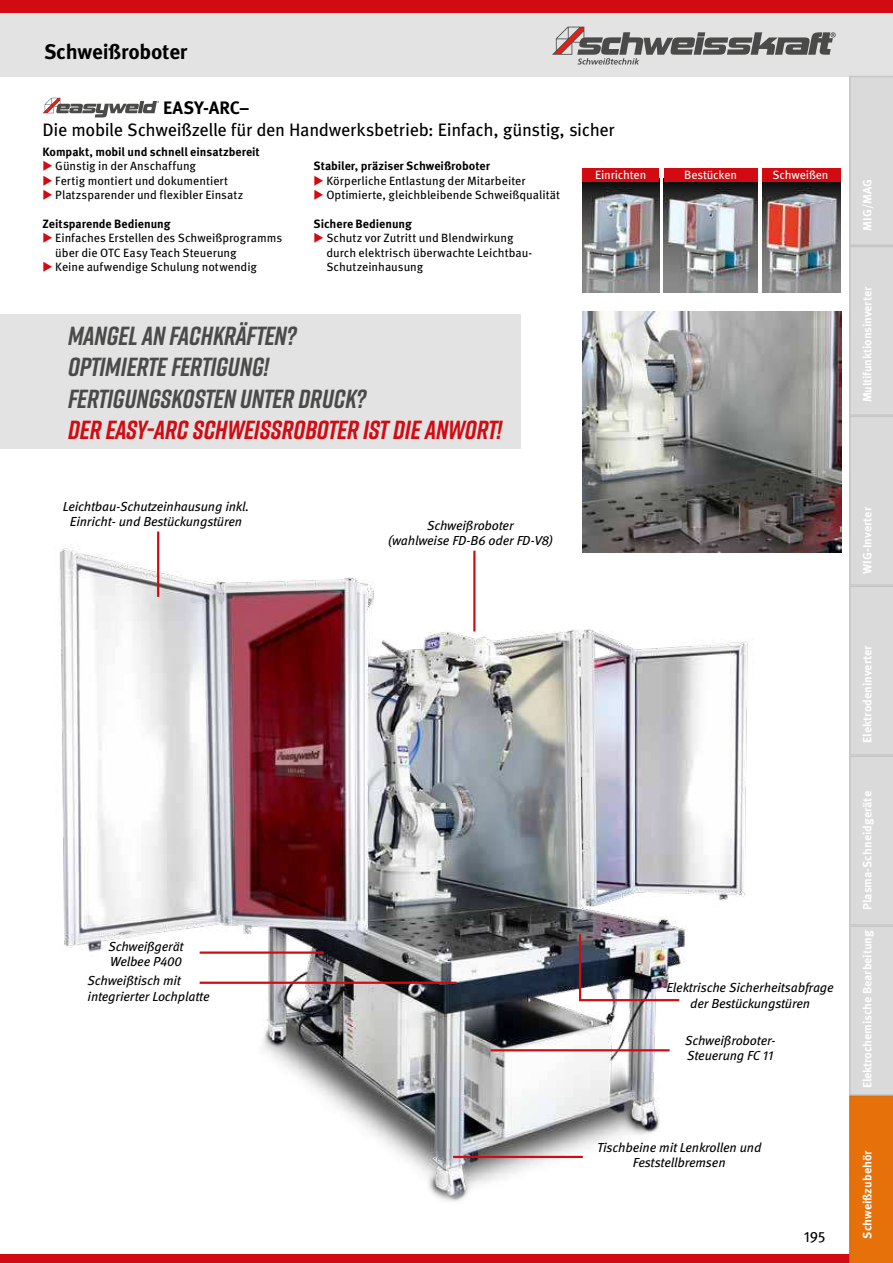
<style>
.page{position:relative;width:893px;height:1263px;background:#fff}
.page>*{position:absolute;margin:0;border:0;box-sizing:border-box;transform-origin:0 0}
.t1{font:italic 700 26.1px/31.3px "Rift";letter-spacing:-.005em;color:#4a4a49}
.t2{font:italic 700 26.1px "Rift";letter-spacing:-.005em;color:#d20a11}
.t3{font:700 21px "Meta LF";letter-spacing:-.01em;color:#000}
.t4{font:18px "Meta LF";letter-spacing:-.02em;color:#000}
.t5{font:700 18px "Meta LF";letter-spacing:.01em;color:#000}
.t6{font:15px "Meta LF";color:#000}
.t7{font:italic 13.05px/15.8px "Meta LF";letter-spacing:-.015em;color:#000;text-align:center}
.t8{font:12px/14.4px "Meta LF";color:#000}
.t9{font:700 12px "Meta LF";color:#fff}
.t10{font:700 12px "Meta LF";color:#000}
.t11{font:12px "Meta LF";letter-spacing:-.01em;color:#fff}
</style>
<div class="page">
<div style="left:0;top:0;width:893px;height:77px;background:#e4e3e3"></div>
<svg style="left:552px;top:27px;width:284px;height:38px"></svg>
<div style="left:0;top:0;width:893px;height:13px;background:#d20a11"></div>
<div style="left:0;top:1254px;width:893px;height:9px;background:#d20a11"></div>
<svg style="left:43px;top:98px;width:116px;height:19px"></svg>
<img style="left:60px;top:527px;width:734px;height:674px">
<hr style="left:490px;top:1049px;width:180px;height:2px;background:#d20a11">
<hr style="left:453px;top:1156px;width:130px;height:2px;background:#d20a11">
<hr style="left:200px;top:982px;width:257px;height:2px;background:#d20a11">
<hr style="left:157px;top:531px;width:2px;height:66px;background:#d20a11">
<hr style="left:473px;top:551px;width:2px;height:80px;background:#d20a11">
<hr style="left:200px;top:951px;width:124px;height:3px;background:#d20a11">
<div style="left:0;top:314px;width:521px;height:135px;background:#e4e3e3"></div>
<img style="left:664px;top:182px;width:94px;height:110px">
<img style="left:582px;top:182px;width:77px;height:110px">
<img style="left:762px;top:182px;width:79px;height:111px">
<div style="left:582px;top:169px;width:77px;height:13px;background:#d20a11"></div>
<div style="left:762px;top:169px;width:79px;height:13px;background:#d20a11"></div>
<div style="left:664px;top:169px;width:94px;height:13px;background:#d20a11"></div>
<img style="left:578px;top:932px;width:103px;height:70px">
<img style="left:583px;top:311px;width:258px;height:241px">
<svg style="left:849px;top:76px;width:44px;height:1187px;background:#dacabb"></svg>
<h2 class="t3" style="left:44px;top:41px;width:145px">Schweißroboter</h2>
<h3 class="t5" style="left:163px;top:99px;width:88px">EASY-ARC–</h3>
<h3 class="t4" style="left:43px;top:122px;width:574px">Die mobile Schweißzelle für den Handwerksbetrieb: Einfach, günstig, sicher</h3>
<p class="t10" style="left:43px;top:145px;width:219px">Kompakt, mobil und schnell einsatzbereit</p>
<p class="t8" style="left:55px;top:160px;width:190px">Günstig in der Anschaffung<br>Fertig montiert und dokumentiert<br>Platzsparender und flexibler Einsatz</p>
<p class="t10" style="left:43px;top:217px;width:130px">Zeitsparende Bedienung</p>
<p class="t8" style="left:55px;top:232px;width:228px">Einfaches Erstellen des Schweißprogramms über die OTC Easy Teach Steuerung<br>Keine aufwendige Schulung notwendig</p>
<p class="t10" style="left:314px;top:160px;width:178px">Stabiler, präziser Schweißroboter</p>
<p class="t8" style="left:326px;top:174px;width:235px">Körperliche Entlastung der Mitarbeiter<br>Optimierte, gleichbleibende Schweißqualität</p>
<p class="t10" style="left:314px;top:217px;width:100px">Sichere Bedienung</p>
<p class="t8" style="left:326px;top:232px;width:207px">Schutz vor Zutritt und Blendwirkung durch elektrisch überwachte Leichtbau-<br>Schutzeinhausung</p>
<p class="t11" style="left:684px;top:170px;width:54px">Bestücken</p>
<p class="t11" style="left:595px;top:170px;width:53px">Einrichten</p>
<p class="t11" style="left:773px;top:170px;width:57px">Schweißen</p>
<h1 class="t1" style="left:68px;top:321px;width:299px">MANGEL AN FACHKRÄFTEN?<br>OPTIMIERTE FERTIGUNG!<br>FERTIGUNGSKOSTEN UNTER DRUCK?</h1>
<h1 class="t2" style="left:68px;top:416px;width:435px">DER EASY-ARC SCHWEIßROBOTER IST DIE ANWORT!</h1>
<p class="t7" style="left:63px;top:499px;width:188px">Leichtbau-Schutzeinhausung inkl.<br>Einricht- und Bestückungstüren</p>
<p class="t7" style="left:388px;top:518px;width:167px">Schweißroboter<br>(wahlweise FD-B6 oder FD-V8)</p>
<p class="t7" style="left:108px;top:939px;width:77px;text-align:left">Schweißgerät<br>Welbee P400</p>
<p class="t7" style="left:88px;top:973px;width:124px;text-align:left">Schweißtisch mit integrierter Lochplatte</p>
<p class="t7" style="left:666px;top:981px;width:169px">Elektrische Sicherheitsabfrage der Bestückungstüren</p>
<p class="t7" style="left:685px;top:1033px;width:92px;text-align:left">Schweißroboter-<br>Steuerung FC 11</p>
<p class="t7" style="left:597px;top:1140px;width:166px">Tischbeine mit Lenkrollen und<br>Feststellbremsen</p>
<p class="t6" style="left:804px;top:1230px;width:23px">195</p>
<p class="t9" style="left:862px;top:231px;width:53px;rotate:-90deg">MIG/MAG</p>
<p class="t9" style="left:862px;top:402px;width:117px;rotate:-90deg">Multifunktionsinverter</p>
<p class="t9" style="left:862px;top:574px;width:68px;rotate:-90deg">WIG-Inverter</p>
<p class="t9" style="left:862px;top:743px;width:99px;rotate:-90deg">Elektrodeninverter</p>
<p class="t9" style="left:862px;top:910px;width:120px;rotate:-90deg">Plasma-Schneidgeräte</p>
<p class="t9" style="left:862px;top:1088px;width:159px;rotate:-90deg">Elektrochemische Bearbeitung</p>
<p class="t9" style="left:862px;top:1238px;width:90px;rotate:-90deg">Schweißzubehör</p>
</div>
